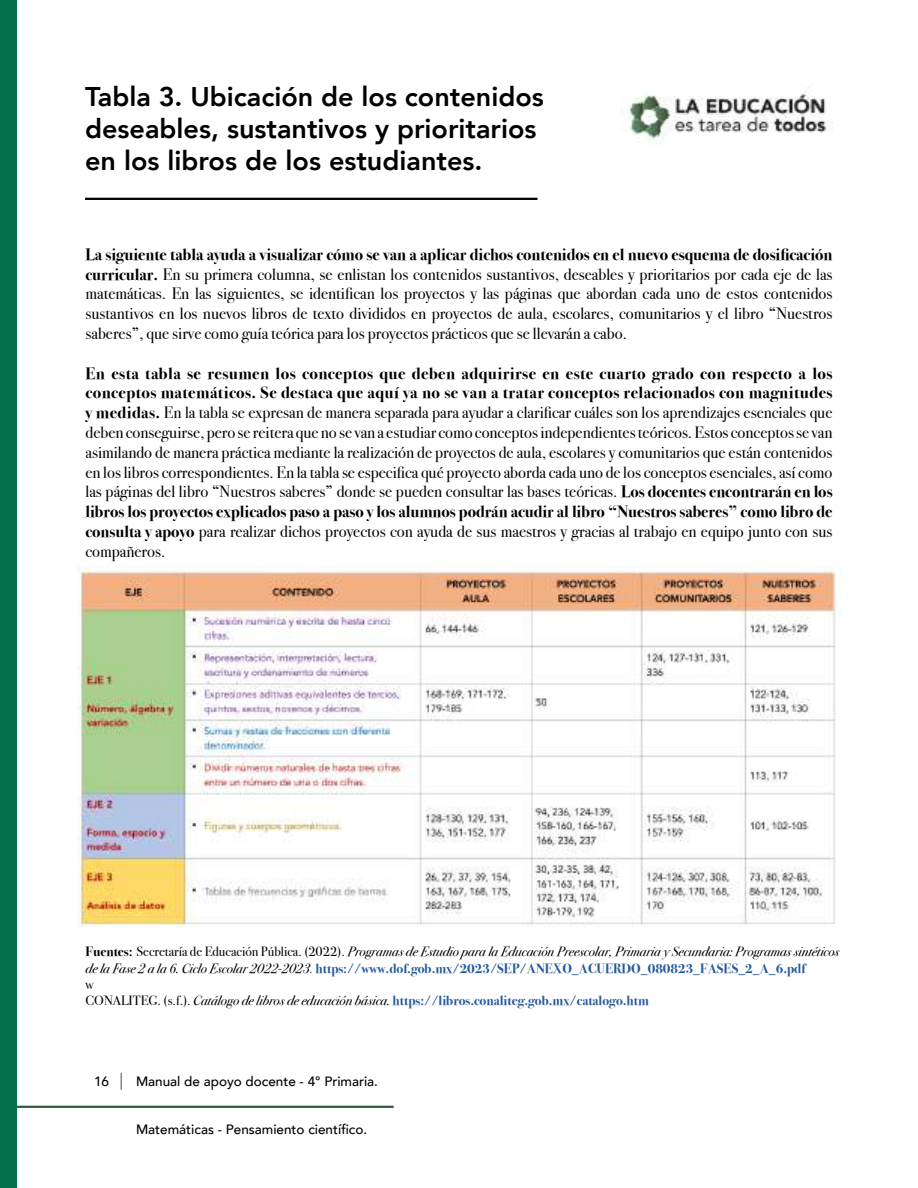
<style>
.page{position:relative;width:918px;height:1188px;background:#fff}
.page>*{position:absolute;margin:0;border:0;box-sizing:border-box;transform-origin:0 0}
.t1{font:800 27px/32.4px "Avenir";color:#000}
.t2{font:16.5px/19.8px "Bodoni Svty Two ITCTT";color:#000;text-align:justify}
.t3{font:italic 13.5px/16.2px "Bodoni Svty Two ITCTT";color:#000}
.t4{font:500 13.5px "Avenir";color:#000}
.s1{font-weight:700}
.s2{font-weight:700;font-style:normal}
.s3{font-style:normal}
.s4{color:#265a9b}
.s5{font-weight:700;font-style:normal;color:#265a9b}
</style>
<div class="page">
<hr style="left:0;top:1106px;width:394px;height:2px;background:#30593f">
<svg style="left:121px;top:1073px;width:1px;height:17px"></svg>
<div style="left:0;top:0;width:17px;height:1188px;background:#04714c"></div>
<img style="left:621px;top:87px;width:212px;height:56px">
<hr style="left:85px;top:198px;width:452px;height:2px;background:#000">
<img style="left:78px;top:567px;width:762px;height:361px">
<h1 class="t1" style="left:85px;top:80px;width:460px">Tabla 3. Ubicación de los contenidos deseables, sustantivos y prioritarios en los libros de los estudiantes.</h1>
<p class="t2" style="left:86px;top:242px;width:749px"><span class="s1">La siguiente tabla ayuda a visualizar cómo se van a aplicar dichos contenidos en el nuevo esquema de dosificación curricular.</span> En su primera columna, se enlistan los contenidos sustantivos, deseables y prioritarios por cada eje de las matemáticas. En las siguientes, se identifican los proyectos y las páginas que abordan cada uno de estos contenidos sustantivos en los nuevos libros de texto divididos en proyectos de aula, escolares, comunitarios y el libro “Nuestros saberes”, que sirve como guía teórica para los proyectos prácticos que se llevarán a cabo.</p>
<p class="t2" style="left:86px;top:361px;width:749px"><span class="s1">En esta tabla se resumen los conceptos que deben adquirirse en este cuarto grado con respecto a los conceptos matemáticos. Se destaca que aquí ya no se van a tratar conceptos relacionados con magnitudes y medidas.</span> En la tabla se expresan de manera separada para ayudar a clarificar cuáles son los aprendizajes esenciales que deben conseguirse, pero se reitera que no se van a estudiar como conceptos independientes teóricos. Estos conceptos se van asimilando de manera práctica mediante la realización de proyectos de aula, escolares y comunitarios que están contenidos en los libros correspondientes. En la tabla se especifica qué proyecto aborda cada uno de los conceptos esenciales, así como las páginas del libro “Nuestros saberes” donde se pueden consultar las bases teóricas. <span class="s1">Los docentes encontrarán en los libros los proyectos explicados paso a paso y los alumnos podrán acudir al libro “Nuestros saberes” como libro de consulta y apoyo</span> para realizar dichos proyectos con ayuda de sus maestros y gracias al trabajo en equipo junto con sus compañeros.</p>
<p class="t3" style="left:86px;top:943px;width:755px"><span class="s2">Fuentes:</span> <span class="s3">Secretaría de Educación Pública. (2022).</span> Programas de Estudio para la Educación Preescolar, Primaria y Secundaria: Programas sintéticos de la Fase 2 a la 6. Ciclo Escolar 2022-2023<span class="s4">.</span> <span class="s5">https://www.dof.gob.mx/2023/SEP/ANEXO_ACUERDO_080823_FASES_2_A_6.pdf<br></span><span class="s3">w<br>CONALITEG. (s.f.).</span> Catálogo de libros de educación básica. <span class="s5">https://libros.conaliteg.gob.mx/catalogo.htm</span></p>
<p class="t4" style="left:94px;top:1070px;width:17px">16</p>
<p class="t4" style="left:136px;top:1070px;width:244px">Manual de apoyo docente - 4° Primaria.</p>
<p class="t4" style="left:136px;top:1118px;width:233px">Matemáticas - Pensamiento científico.</p>
</div>
